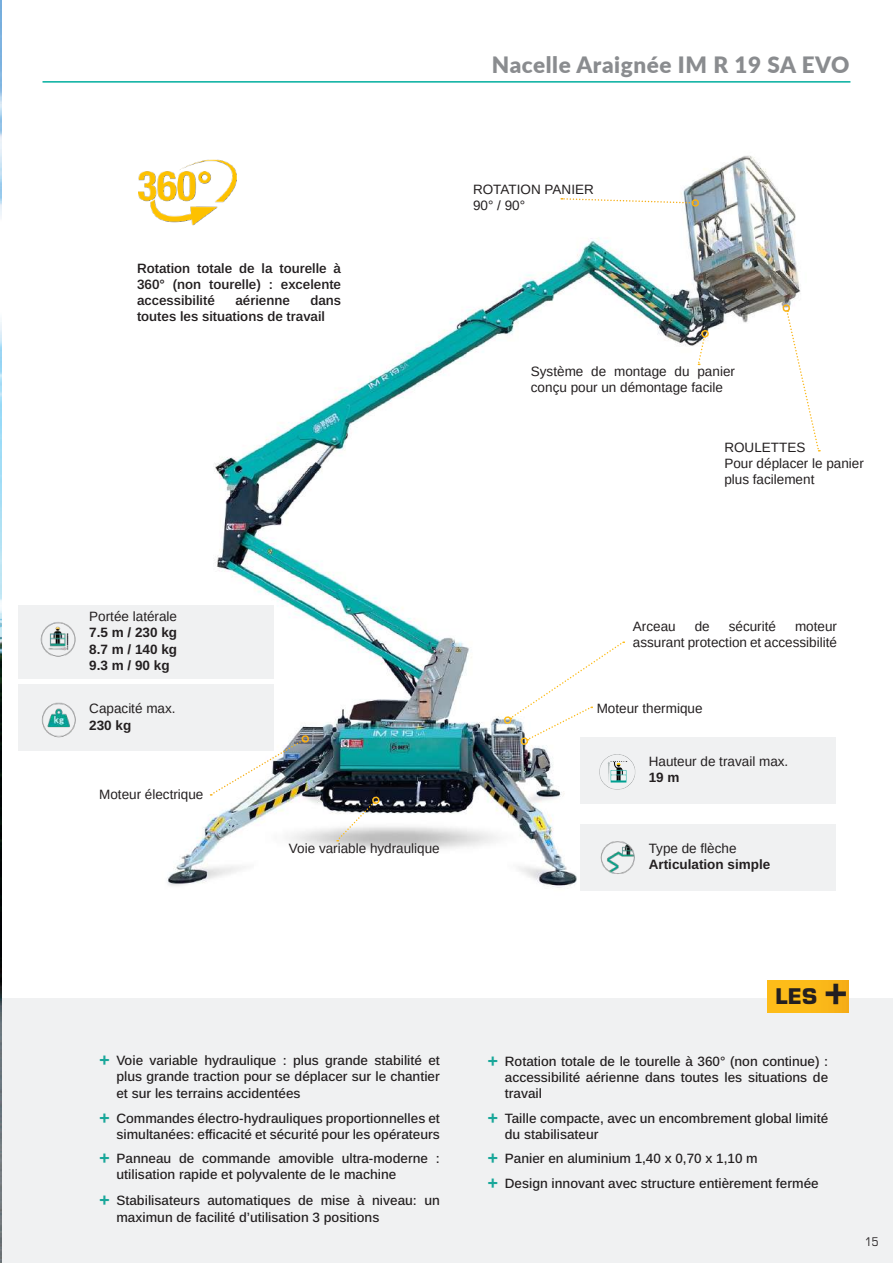
<style>
.page{position:relative;width:893px;height:1263px;background:#fff}
.page>*{position:absolute;margin:0;border:0;box-sizing:border-box;transform-origin:0 0}
.t1{font:900 22.5px "Lato";letter-spacing:.025em;color:#8a8c8f}
.t2{font:700 21px "Eurostile LT Std";color:#231f20}
.t3{font:500 13.5px/16.2px "Arimo";color:#231f20}
.t4{font:13.5px/16.2px "Arimo";color:#231f20}
.t5{font:600 13.5px/16.2px "Arimo";color:#231f20;text-align:justify}
.t6{font:700 13.5px/16.2px "Arimo";color:#231f20;text-align:justify}
.t7{font:condensed 12px "Eurostile LT Std";color:#231f20}
.s1{font-family:"Eurostile LT Std";font-weight:700;font-size:18px;color:#19a79a}
.s2{font-size:40.5px}
</style>
<div class="page">
<img style="left:104px;top:155px;width:717px;height:733px">
<div style="left:19px;top:605px;width:255px;height:73px;background:#f0f1f2"></div>
<div style="left:19px;top:685px;width:255px;height:66px;background:#f0f1f2"></div>
<div style="left:0;top:998px;width:893px;height:265px;background:#f0f1f2"></div>
<div style="left:767px;top:980px;width:81px;height:33px;background:linear-gradient(to right,#ffc01a,#f8b218)"></div>
<img style="left:0;top:0;width:1px;height:1263px">
<hr style="left:43px;top:81px;width:807px;height:2px;background:#00ae9e">
<img style="left:139px;top:155px;width:100px;height:76px">
<img style="left:41px;top:702px;width:35px;height:36px">
<img style="left:40px;top:622px;width:36px;height:35px">
<svg style="left:697px;top:336px;width:8px;height:29px"></svg>
<div style="left:701px;top:330px;width:8px;height:8px;border:2px solid #fff;border-radius:3px"></div>
<div style="left:580px;top:737px;width:256px;height:67px;background:#f0f1f2"></div>
<div style="left:580px;top:824px;width:256px;height:67px;background:#f0f1f2"></div>
<img style="left:599px;top:754px;width:37px;height:36px">
<img style="left:600px;top:841px;width:35px;height:33px">
<svg style="left:561px;top:197px;width:139px;height:11px"></svg>
<svg style="left:781px;top:303px;width:39px;height:148px"></svg>
<svg style="left:336px;top:795px;width:44px;height:47px"></svg>
<svg style="left:502px;top:641px;width:122px;height:106px"></svg>
<img style="left:210px;top:733px;width:100px;height:63px">
<p class="t5" style="left:137px;top:260px;width:206px">Rotation totale de la tourelle à 360° (non tourelle) : excelente accessibilité</p>
<p class="t5" style="left:235px;top:293px;width:56px">aérienne</p>
<p class="t5" style="left:137px;top:293px;width:206px;text-indent:173px">dans toutes les situations de travail</p>
<h1 class="t1" style="left:492px;top:48px;width:359px">Nacelle Araignée IM R 19 SA EVO</h1>
<p class="t4" style="left:473px;top:181px;width:122px">ROTATION PANIER<br>90° / 90°</p>
<p class="t4" style="left:531px;top:363px;width:206px">Système de montage du panier conçu pour un démontage facile</p>
<p class="t4" style="left:724px;top:439px;width:141px">ROULETTES<br>Pour déplacer le panier plus facilement</p>
<p class="t4" style="left:89px;top:608px;width:89px">Portée latérale</p>
<p class="t6" style="left:89px;top:625px;width:89px">7.5 m / 230 kg 8.7 m / 140 kg 9.3 m / 90 kg</p>
<p class="t4" style="left:89px;top:701px;width:88px">Capacité max.</p>
<p class="t6" style="left:89px;top:717px;width:44px">230 kg</p>
<p class="t4" style="left:99px;top:787px;width:106px">Moteur électrique</p>
<p class="t4" style="left:289px;top:840px;width:152px">Voie variable hydraulique</p>
<p class="t3" style="left:116px;top:1053px;width:325px;text-align:justify;text-indent:-17px"><span class="s1">+</span> Voie variable hydraulique : plus grande stabilité et plus grande traction pour se déplacer sur le chantier et sur les terrains accidentées</p>
<p class="t3" style="left:99px;top:1110px;width:342px;text-align:right"><span class="s1">+</span> Commandes électro-hydrauliques proportionnelles et simultanées: efficacité et sécurité pour les opérateurs</p>
<p class="t3" style="left:116px;top:1150px;width:325px;text-indent:-17px"><span class="s1">+</span> Panneau de commande amovible ultra-moderne : utilisation rapide et polyvalente de le machine</p>
<p class="t3" style="left:116px;top:1193px;width:325px;text-indent:-17px"><span class="s1">+</span> Stabilisateurs automatiques de mise à niveau: un maximun de facilité d’utilisation 3 positions</p>
<p class="t4" style="left:633px;top:618px;width:44px">Arceau</p>
<p class="t4" style="left:695px;top:618px;width:17px">de</p>
<p class="t4" style="left:729px;top:618px;width:49px">sécurité</p>
<p class="t4" style="left:633px;top:618px;width:206px;text-align:right">moteur<br>assurant protection et accessibilité</p>
<p class="t4" style="left:597px;top:701px;width:107px">Moteur thermique</p>
<p class="t4" style="left:649px;top:753px;width:141px">Hauteur de travail max.</p>
<p class="t6" style="left:649px;top:770px;width:32px">19 m</p>
<p class="t4" style="left:649px;top:840px;width:89px">Type de flèche</p>
<p class="t6" style="left:649px;top:857px;width:123px">Articulation simple</p>
<h2 class="t2" style="left:776px;top:984px;width:74px">LES . <span class="s2">+</span></h2>
<p class="t3" style="left:505px;top:1053px;width:325px;text-align:justify;text-indent:-17px"><span class="s1">+</span> Rotation totale de le tourelle à 360° (non continue) : accessibilité aérienne dans toutes les situations de travail</p>
<p class="t3" style="left:505px;top:1110px;width:325px;text-indent:-17px"><span class="s1">+</span> Taille compacte, avec un encombrement global limité du stabilisateur</p>
<p class="t3" style="left:488px;top:1150px;width:272px"><span class="s1">+</span> Panier en aluminium 1,40 x 0,70 x 1,10 m</p>
<p class="t3" style="left:488px;top:1175px;width:333px"><span class="s1">+</span> Design innovant avec structure entièrement fermée</p>
<p class="t7" style="left:865px;top:1235px;width:15px">15</p>
</div>
